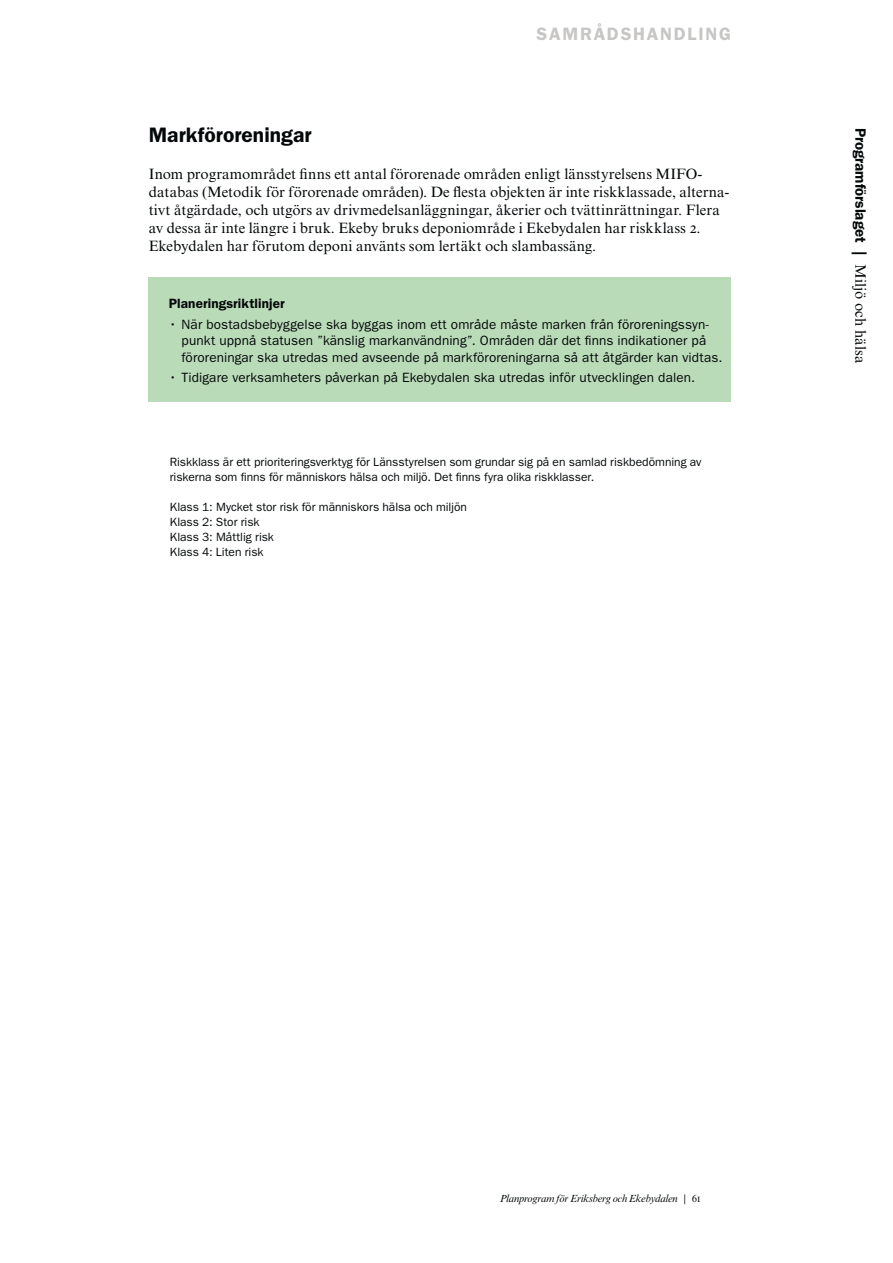
<style>
.page{position:relative;width:893px;height:1263px;background:#fff}
.page>*{position:absolute;margin:0;border:0;box-sizing:border-box;transform-origin:0 0}
.t1{font:600 21px "ITC Franklin Gothic Std";letter-spacing:.005em;color:#040809}
.t2{font:600 18px "ITC Franklin Gothic Std";letter-spacing:.1em;color:#c7c6c5}
.t3{font:15px/18px "Times NRMT Std";letter-spacing:.005em;color:#040809}
.t4{font:600 15px "ITC Franklin Gothic Std";color:#040809}
.t5{font:13.5px/16.5px "ITC Franklin Gothic Std";letter-spacing:.01em;color:#040809}
.t6{font:600 13.5px "ITC Franklin Gothic Std";letter-spacing:.005em;color:#040809}
.t7{font:12px/15px "ITC Franklin Gothic Std";color:#040809}
.t8{font:italic 10.5px "Times NRMT Std";letter-spacing:-.02em;color:#040809}
.s1{font-family:"Times NRMT Std";font-weight:400}
.s2{font-style:normal}
</style>
<div class="page">
<div style="left:149px;top:277px;width:582px;height:50px;background:#badbb8"></div>
<div style="left:149px;top:298px;width:582px;height:83px;background:#badbb8"></div>
<div style="left:149px;top:352px;width:582px;height:50px;background:#badbb8"></div>
<p class="t2" style="left:536px;top:27px;width:196px">SAMRÅDSHANDLING</p>
<h1 class="t1" style="left:149px;top:127px;width:164px">Markföroreningar</h1>
<p class="t3" style="left:149px;top:166px;width:582px">Inom programområdet finns ett antal förorenade områden enligt länsstyrelsens MIFO&shy;databas (Metodik för förorenade områden). De flesta objekten är inte riskklassade, alterna&shy;tivt åtgärdade, och utgörs av drivmedelsanläggningar, åkerier och tvättinrättningar. Flera av dessa är inte längre i bruk. Ekeby bruks deponiområde i Ekebydalen har riskklass 2.<br>Ekebydalen har förutom deponi använts som lertäkt och slambassäng.</p>
<p class="t6" style="left:169px;top:298px;width:118px">Planeringsriktlinjer</p>
<p class="t5" style="left:181px;top:317px;width:542px;text-indent:-13px">• När bostadsbebyggelse ska byggas inom ett område måste marken från föroreningssyn&shy;punkt uppnå statusen ”känslig markanvändning”. Områden där det finns indikationer på föroreningar ska utredas med avseende på markföroreningarna så att åtgärder kan vidtas.</p>
<p class="t5" style="left:169px;top:371px;width:528px">• Tidigare verksamheters påverkan på Ekebydalen ska utredas inför utvecklingen dalen.</p>
<p class="t7" style="left:170px;top:456px;width:533px">Riskklass är ett prioriteringsverktyg för Länsstyrelsen som grundar sig på en samlad riskbedömning av riskerna som finns för människors hälsa och miljö. Det finns fyra olika riskklasser.</p>
<p class="t7" style="left:170px;top:501px;width:299px">Klass 1: Mycket stor risk för människors hälsa och miljön<br>Klass 2: Stor risk<br>Klass 3: Måttlig risk<br>Klass 4: Liten risk</p>
<p class="t4" style="left:866px;top:128px;width:237px;rotate:90deg">Programförslaget | <span class="s1">Miljö och hälsa</span></p>
<p class="t8" style="left:500px;top:1195px;width:203px">Planprogram för Eriksberg och Ekebydalen | <span class="s2">61</span></p>
</div>
